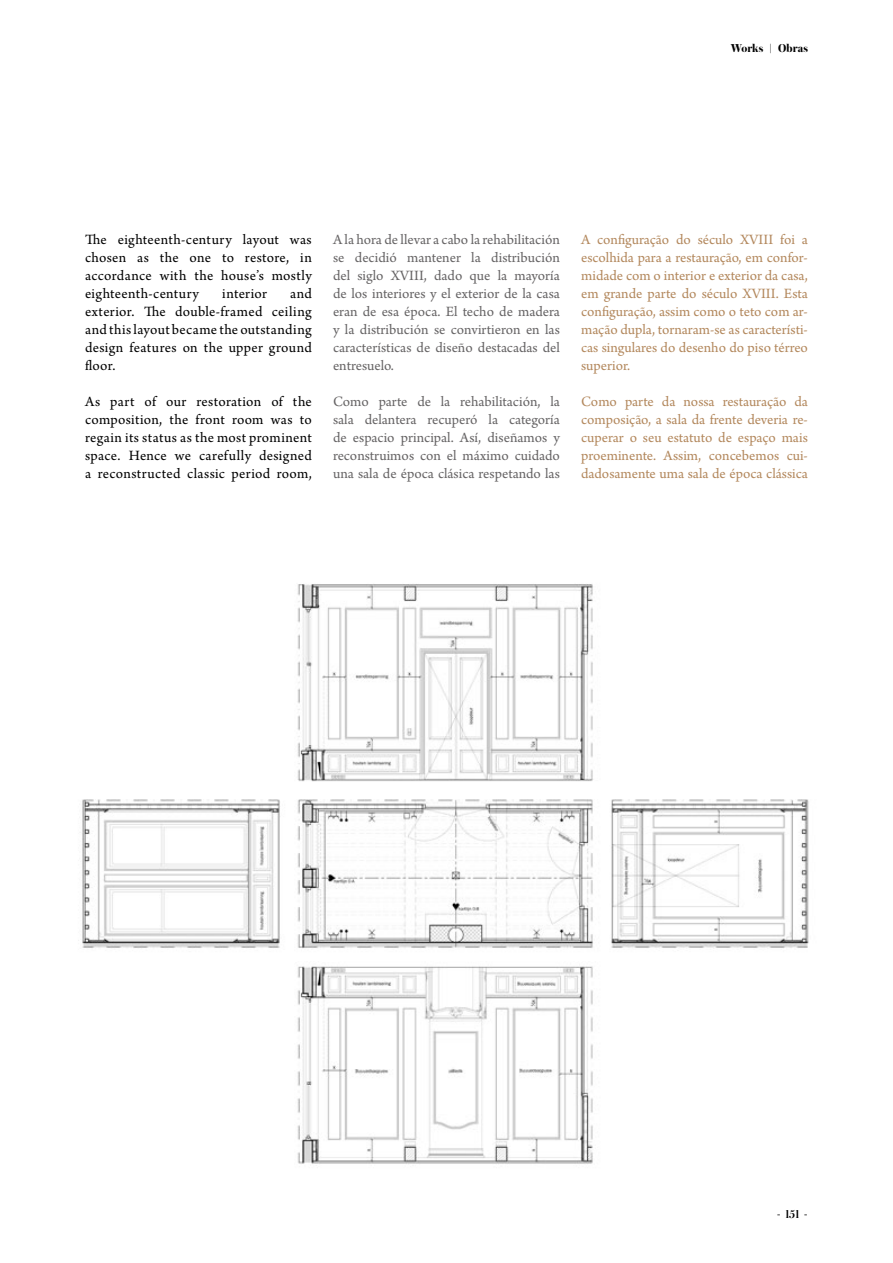
<style>
.page{position:relative;width:893px;height:1263px;background:#fff}
.page>*{position:absolute;margin:0;border:0;box-sizing:border-box;transform-origin:0 0}
.t1{font:15px/18px "Arno Pro";color:#666465;text-align:justify}
.t2{font:15px/18px "Arno Pro";color:#b3885d;text-align:justify}
.t3{font:15px/18px "Arno Pro";letter-spacing:.02em;color:#000;text-align:justify}
.t4{font:700 12px "Austin";letter-spacing:.01em;color:#000}
.t5{font:500 12px "Austin";color:#000}
</style>
<div class="page">
<img style="left:78px;top:584px;width:731px;height:580px">
<p class="t4" style="left:731px;top:40px;width:79px">Works | Obras</p>
<p class="t3" style="left:85px;top:231px;width:228px">The eighteenth-century layout was chosen as the one to restore, in accordance with the house’s mostly eighteenth-century</p>
<p class="t3" style="left:85px;top:285px;width:228px;text-indent:205px">and exterior. The double-framed ceiling and this layout became the outstanding design features on the upper ground floor.</p>
<p class="t3" style="left:85px;top:393px;width:228px">As part of our restoration of the composition, the front room was to regain its status as the most prominent space. Hence we carefully designed a reconstructed classic period room,</p>
<p class="t3" style="left:222px;top:285px;width:46px">interior</p>
<p class="t1" style="left:333px;top:231px;width:228px">A la hora de llevar a cabo la rehabilitación se decidió mantener la distribución del siglo XVIII, dado que la mayoría de los interiores y el exterior de la casa eran de esa época. El techo de madera y la distribución se convirtieron en las características de diseño destacadas del entresuelo.</p>
<p class="t1" style="left:333px;top:393px;width:228px">Como parte de la rehabilitación, la sala delantera recuperó la categoría de espacio principal. Así, diseñamos y reconstruimos con el máximo cuidado una sala de época clásica respetando las</p>
<p class="t2" style="left:581px;top:231px;width:228px">A configuração do século XVIII foi a escolhida para a restauração, em confor&shy;midade com o interior e exterior da casa, em grande parte do século XVIII. Esta configuração, assim como o teto com ar&shy;mação dupla, tornaram-se as característi&shy;cas singulares do desenho do piso térreo superior.</p>
<p class="t2" style="left:581px;top:393px;width:228px">Como parte da nossa restauração da composição, a sala da frente deveria re&shy;cuperar o seu estatuto de espaço mais proeminente. Assim, concebemos cui&shy;dadosamente uma sala de época clássica</p>
<p class="t5" style="left:777px;top:1206px;width:33px">- 151 -</p>
</div>
